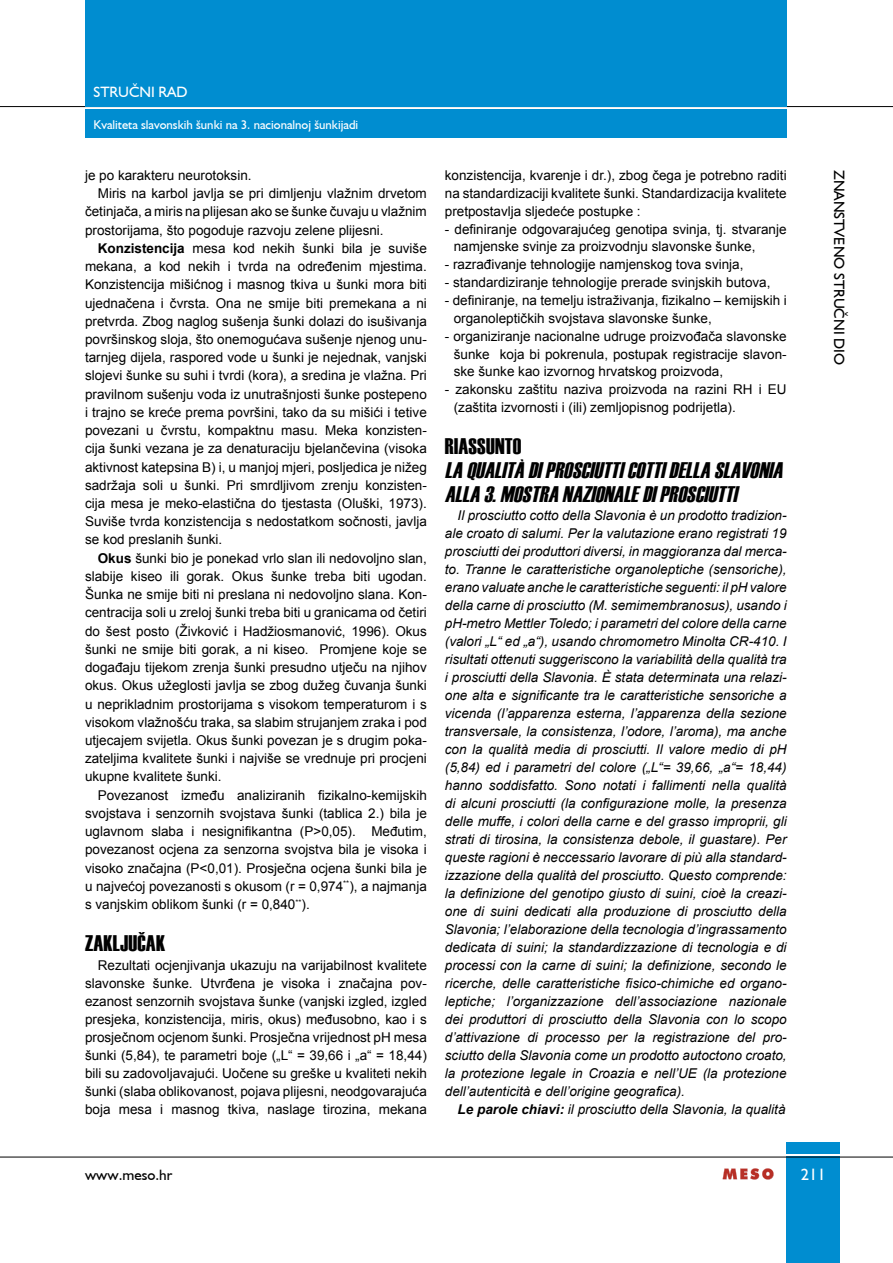
<style>
.page{position:relative;width:893px;height:1263px;background:#fff}
.page>*{position:absolute;margin:0;border:0;box-sizing:border-box;transform-origin:0 0}
.t1{font:italic 22.5px/24px "Haettenschweiler";letter-spacing:.01em;color:#000}
.t2{font:22.5px "Haettenschweiler";letter-spacing:.01em;color:#000}
.t3{font:16.5px "Humanist 521 BT";color:#fff}
.t4{font:15px "Humanist 521 BT";color:#000}
.t5{font:15px "Humanist 521 BT";color:#fff}
.t6{font:13.5px/18.1px "Arial";color:#000;text-align:justify}
.t7{font:italic 13.5px/18px "Arial";color:#000;text-align:justify}
.t8{font:12.75px "Humanist 521 BT";color:#fff}
.s1{font-weight:700}
</style>
<div class="page">
<svg style="left:723px;top:1168px;width:51px;height:11px"></svg>
<hr style="left:0;top:106px;width:893px;height:1px;background:#000">
<div style="left:85px;top:0;width:702px;height:107px;background:#008dd0"></div>
<div style="left:787px;top:1157px;width:53px;height:106px;background:#008dd0"></div>
<hr style="left:0;top:1157px;width:893px;height:1px;background:#000">
<div style="left:787px;top:1143px;width:53px;height:11px;background:#008dd0"></div>
<div style="left:85px;top:110px;width:702px;height:28px;background:#008dd0"></div>
<p class="t5" style="left:94px;top:83px;width:96px">STRUČNI RAD</p>
<p class="t8" style="left:94px;top:116px;width:266px">Kvaliteta slavonskih šunki na 3. nacionalnoj šunkijadi</p>
<p class="t6" style="left:85px;top:166px;width:168px">je po karakteru neurotoksin.</p>
<p class="t6" style="left:98px;top:184px;width:331px">Miris na karbol javlja se pri dimljenju vlažnim drvetom</p>
<p class="t6" style="left:85px;top:203px;width:343px">četinjača, a miris na plijesan ako se šunke čuvaju u vlažnim</p>
<p class="t6" style="left:85px;top:221px;width:300px">prostorijama, što pogoduje razvoju zelene plijesni.</p>
<p class="t6" style="left:98px;top:239px;width:331px"><span class="s1">Konzistencija</span> mesa kod nekih šunki bila je suviše</p>
<p class="t6" style="left:85px;top:257px;width:343px">mekana, a kod nekih i tvrda na određenim mjestima.</p>
<p class="t6" style="left:85px;top:276px;width:343px">Konzistencija mišićnog i masnog tkiva u šunki mora biti</p>
<p class="t6" style="left:85px;top:294px;width:343px">ujednačena i čvrsta. Ona ne smije biti premekana a ni</p>
<p class="t6" style="left:85px;top:312px;width:343px">pretvrda. Zbog naglog sušenja šunki dolazi do isušivanja</p>
<p class="t6" style="left:85px;top:330px;width:343px">površinskog sloja, što onemogućava sušenje njenog unu-</p>
<p class="t6" style="left:85px;top:348px;width:343px">tarnjeg dijela, raspored vode u šunki je nejednak, vanjski</p>
<p class="t6" style="left:85px;top:367px;width:343px">slojevi šunke su suhi i tvrdi (kora), a sredina je vlažna. Pri</p>
<p class="t6" style="left:85px;top:385px;width:343px">pravilnom sušenju voda iz unutrašnjosti šunke postepeno</p>
<p class="t6" style="left:85px;top:403px;width:343px">i trajno se kreće prema površini, tako da su mišići i tetive</p>
<p class="t6" style="left:85px;top:421px;width:343px">povezani u čvrstu, kompaktnu masu. Meka konzisten-</p>
<p class="t6" style="left:85px;top:440px;width:343px">cija šunki vezana je za denaturaciju bjelančevina (visoka</p>
<p class="t6" style="left:85px;top:458px;width:343px">aktivnost katepsina B) i, u manjoj mjeri, posljedica je nižeg</p>
<p class="t6" style="left:85px;top:476px;width:343px">sadržaja soli u šunki. Pri smrdljivom zrenju konzisten-</p>
<p class="t6" style="left:85px;top:494px;width:343px">cija mesa je meko-elastična do tjestasta (Oluški, 1973).</p>
<p class="t6" style="left:85px;top:513px;width:343px">Suviše tvrda konzistencija s nedostatkom sočnosti, javlja</p>
<p class="t6" style="left:85px;top:531px;width:139px">se kod preslanih šunki.</p>
<p class="t6" style="left:98px;top:549px;width:331px"><span class="s1">Okus</span> šunki bio je ponekad vrlo slan ili nedovoljno slan,</p>
<p class="t6" style="left:85px;top:567px;width:343px">slabije kiseo ili gorak. Okus šunke treba biti ugodan.</p>
<p class="t6" style="left:85px;top:585px;width:343px">Šunka ne smije biti ni preslana ni nedovoljno slana. Kon-</p>
<p class="t6" style="left:85px;top:604px;width:343px">centracija soli u zreloj šunki treba biti u granicama od četiri</p>
<p class="t6" style="left:85px;top:622px;width:343px">do šest posto (Živković i Hadžiosmanović, 1996). Okus</p>
<p class="t6" style="left:85px;top:640px;width:343px">šunki ne smije biti gorak, a ni kiseo. Promjene koje se</p>
<p class="t6" style="left:85px;top:658px;width:343px">događaju tijekom zrenja šunki presudno utječu na njihov</p>
<p class="t6" style="left:85px;top:677px;width:343px">okus. Okus užeglosti javlja se zbog dužeg čuvanja šunki</p>
<p class="t6" style="left:85px;top:695px;width:343px">u neprikladnim prostorijama s visokom temperaturom i s</p>
<p class="t6" style="left:85px;top:713px;width:343px">visokom vlažnošću traka, sa slabim strujanjem zraka i pod</p>
<p class="t6" style="left:85px;top:731px;width:343px">utjecajem svijetla. Okus šunki povezan je s drugim poka-</p>
<p class="t6" style="left:85px;top:749px;width:343px">zateljima kvalitete šunki i najviše se vrednuje pri procjeni</p>
<p class="t6" style="left:85px;top:768px;width:138px">ukupne kvalitete šunki.</p>
<p class="t6" style="left:98px;top:786px;width:330px">Povezanost između analiziranih fizikalno-kemijskih</p>
<p class="t6" style="left:85px;top:804px;width:343px">svojstava i senzornih svojstava šunki (tablica 2.) bila je</p>
<p class="t6" style="left:85px;top:822px;width:343px">uglavnom slaba i nesignifikantna (P&gt;0,05). Međutim,</p>
<p class="t6" style="left:85px;top:841px;width:343px">povezanost ocjena za senzorna svojstva bila je visoka i</p>
<p class="t6" style="left:85px;top:859px;width:343px">visoko značajna (P&lt;0,01). Prosječna ocjena šunki bila je</p>
<p class="t6" style="left:85px;top:877px;width:343px">u najvećoj povezanosti s okusom (r = 0,974<sup>**</sup>), a najmanja</p>
<p class="t6" style="left:85px;top:895px;width:226px">s vanjskim oblikom šunki (r = 0,840<sup>**</sup>).</p>
<h1 class="t2" style="left:85px;top:928px;width:82px">ZAKLJUČAK</h1>
<p class="t6" style="left:85px;top:956px;width:343px;text-indent:13px">Rezultati ocjenjivanja ukazuju na varijabilnost kvalitete slavonske šunke. Utvrđena je visoka i značajna pov&shy;ezanost senzornih svojstava šunke (vanjski izgled, izgled presjeka, konzistencija, miris, okus) međusobno, kao i s prosječnom ocjenom šunki. Prosječna vrijednost pH mesa šunki (5,84), te parametri boje („L“ = 39,66 i „a“ = 18,44) bili su zadovoljavajući. Uočene su greške u kvaliteti nekih šunki (slaba oblikovanost, pojava plijesni, neodgovarajuća boja mesa i masnog tkiva, naslage tirozina, mekana</p>
<p class="t6" style="left:445px;top:166px;width:343px">konzistencija, kvarenje i dr.), zbog čega je potrebno raditi na standardizaciji kvalitete šunki. Standardizacija kvalitete pretpostavlja sljedeće postupke :</p>
<p class="t6" style="left:454px;top:220px;width:334px;text-indent:-9px">- definiranje odgovarajućeg genotipa svinja, tj. stvaranje namjenske svinje za proizvodnju slavonske šunke,</p>
<p class="t6" style="left:445px;top:256px;width:300px">- razrađivanje tehnologije namjenskog tova svinja,</p>
<p class="t6" style="left:445px;top:273px;width:327px">- standardiziranje tehnologije prerade svinjskih butova,</p>
<p class="t6" style="left:454px;top:291px;width:334px;text-indent:-9px">- definiranje, na temelju istraživanja, fizikalno – kemijskih i organoleptičkih svojstava slavonske šunke,</p>
<p class="t6" style="left:454px;top:327px;width:334px;text-indent:-9px">- organiziranje nacionalne udruge proizvođača slavonske šunke koja bi pokrenula, postupak registracije slavon&shy;ske šunke kao izvornog hrvatskog proizvoda,</p>
<p class="t6" style="left:454px;top:381px;width:334px;text-indent:-9px">- zakonsku zaštitu naziva proizvoda na razini RH i EU (zaštita izvornosti i (ili) zemljopisnog podrijetla).</p>
<h1 class="t2" style="left:445px;top:431px;width:78px">RIASSUNTO</h1>
<h1 class="t1" style="left:445px;top:458px;width:345px">LAQUALITÀ DIPROSCIUTTICOTTIDELLASLAVONIA<br>ALLA3.MOSTRANAZIONALEDIPROSCIUTTI</h1>
<p class="t7" style="left:445px;top:506px;width:343px;text-indent:13px">Il prosciutto cotto della Slavonia è un prodotto tradizion&shy;ale croato di salumi. Per la valutazione erano registrati 19 prosciutti dei produttori diversi, in maggioranza dal merca&shy;to. Tranne le caratteristiche organoleptiche (sensoriche), erano valuate anche le caratteristiche seguenti: il pH valore della carne di prosciutto (M. semimembranosus), usando i pH-metro Mettler Toledo; i parametri del colore della carne (valori „L“ ed „a“), usando chromometro Minolta CR-410. I risultati ottenuti suggeriscono la variabilità della qualità tra i prosciutti della Slavonia. È stata determinata una relazi&shy;one alta e significante tra le caratteristiche sensoriche a vicenda (l’apparenza esterna, l’apparenza della sezione transversale, la consistenza, l’odore, l’aroma), ma anche con la qualità media di prosciutti. Il valore medio di pH (5,84) ed i parametri del colore („L“= 39,66, „a“= 18,44) hanno soddisfatto. Sono notati i fallimenti nella qualità di alcuni prosciutti (la configurazione molle, la presenza delle muffe, i colori della carne e del grasso improprii, gli strati di tirosina, la consistenza debole, il guastare). Per queste ragioni è neccessario lavorare di più alla standard&shy;izzazione della qualità del prosciutto. Questo comprende: la definizione del genotipo giusto di suini, cioè la creazi&shy;one di suini dedicati alla produzione di prosciutto della Slavonia; l’elaborazione della tecnologia d’ingrassamento dedicata di suini; la standardizzazione di tecnologia e di processi con la carne di suini; la definizione, secondo le ricerche, delle caratteristiche fisico-chimiche ed organo&shy;leptiche; l’organizzazione dell’associazione nazionale dei produttori di prosciutto della Slavonia con lo scopo d’attivazione di processo per la registrazione del pro&shy;sciutto della Slavonia come un prodotto autoctono croato, la protezione legale in Croazia e nell’UE (la protezione dell’autenticità e dell’origine geografica).</p>
<p class="t7" style="left:458px;top:1101px;width:329px"><span class="s1">Le parole chiavi:</span> il prosciutto della Slavonia, la qualità</p>
<p class="t4" style="left:849px;top:170px;width:196px;rotate:90deg">ZNANSTVENO STRUČNI DIO</p>
<p class="t4" style="left:85px;top:1165px;width:89px">www.meso.hr</p>
<p class="t3" style="left:801px;top:1164px;width:26px">211</p>
</div>
